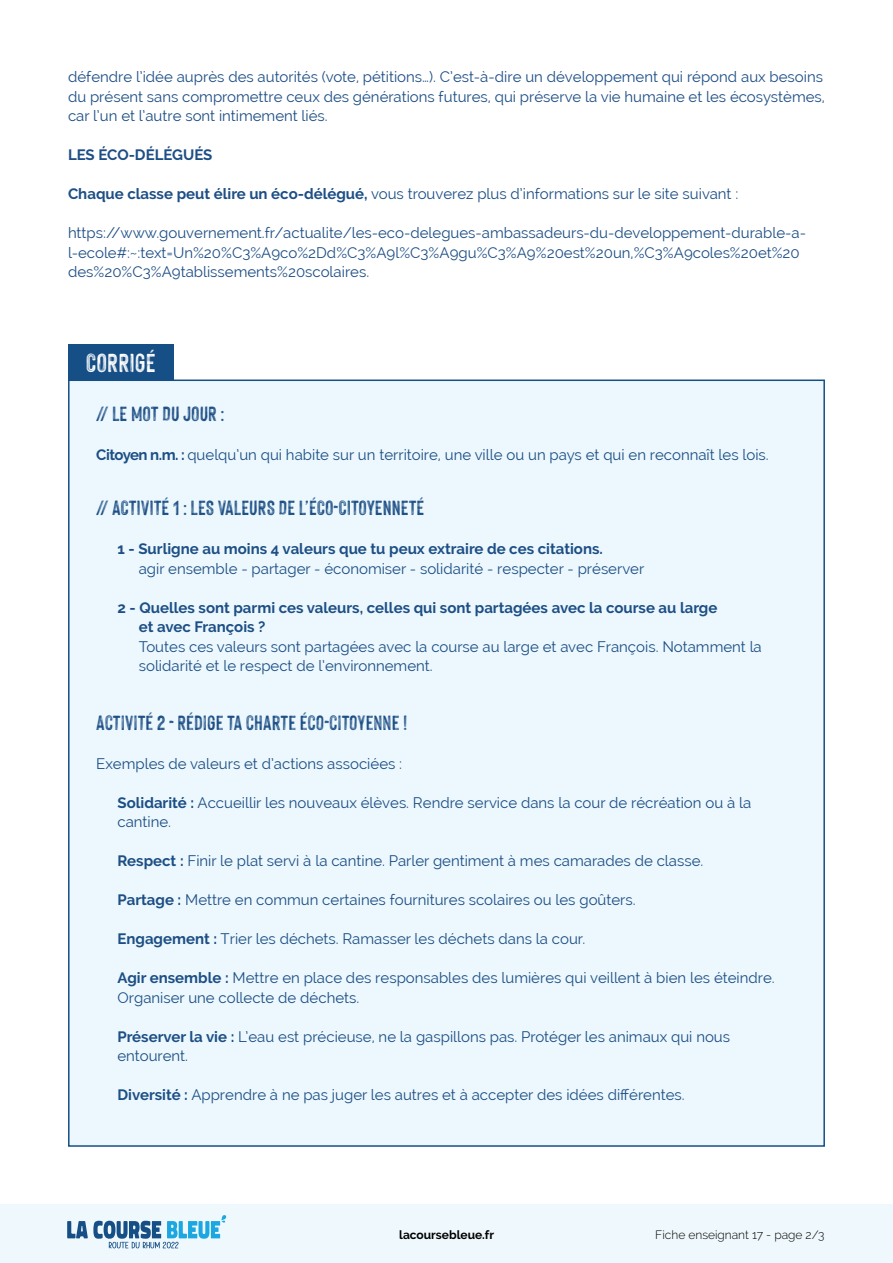
<style>
.page{position:relative;width:893px;height:1263px;background:#fff}
.page>*{position:absolute;margin:0;border:0;box-sizing:border-box;transform-origin:0 0}
.t1{font:28.5px "Hackney Vector";color:#fff}
.t2{font:22.5px "Hackney Vector";color:#1d4e85}
.t3{font:15px/19.5px "Raleway";color:#1d4e85}
.t4{font:700 15px/19.5px "Raleway";color:#1d4e85}
.t5{font:300 12px "Raleway";color:#000}
.t6{font:700 12px "Raleway";color:#000}
.s1{font-weight:700}
</style>
<div class="page">
<div style="left:0;top:1205px;width:893px;height:58px;background:#eff8fd"></div>
<svg style="left:67px;top:1215px;width:159px;height:33px"></svg>
<div style="left:68px;top:379px;width:757px;height:768px;background:#ecf8fd;border:2px solid #164f85"></div>
<div style="left:68px;top:344px;width:106px;height:35px;background:#164f85"></div>
<p class="t3" style="left:68px;top:67px;width:758px">défendre l’idée auprès des autorités (vote, pétitions…). C’est-à-dire un développement qui répond aux besoins du présent sans compromettre ceux des générations futures, qui préserve la vie humaine et les écosystèmes, car l’un et l’autre sont intimement liés.</p>
<p class="t4" style="left:68px;top:145px;width:146px">LES ÉCO-DÉLÉGUÉS</p>
<p class="t3" style="left:68px;top:184px;width:672px"><span class="s1">Chaque classe peut élire un éco-délégué,</span> vous trouverez plus d’informations sur le site suivant :</p>
<p class="t3" style="left:68px;top:223px;width:739px">https://www.gouvernement.fr/actualite/les-eco-delegues-ambassadeurs-du-developpement-durable-a&shy;l-ecole#:~:text=Un%20%C3%A9co%2Dd%C3%A9l%C3%A9gu%C3%A9%20est%20un,%C3%A9coles%20et%20 des%20%C3%A9tablissements%20scolaires.</p>
<h1 class="t1" style="left:86px;top:347px;width:71px">CORRIGÉ</h1>
<h2 class="t2" style="left:96px;top:401px;width:130px">// LE MOT DU JOUR :</h2>
<p class="t3" style="left:96px;top:444px;width:674px"><span class="s1">Citoyen n.m. :</span> quelqu’un qui habite sur un territoire, une ville ou un pays et qui en reconnaît les lois.</p>
<h2 class="t2" style="left:96px;top:496px;width:330px">// ACTIVITÉ 1 : LES VALEURS DE L’ÉCO-CITOYENNETÉ</h2>
<p class="t4" style="left:118px;top:539px;width:487px">1 - Surligne au moins 4 valeurs que tu peux extraire de ces citations.</p>
<p class="t3" style="left:139px;top:558px;width:507px">agir ensemble - partager - économiser - solidarité - respecter - préserver</p>
<p class="t4" style="left:139px;top:598px;width:580px;text-indent:-21px">2 - Quelles sont parmi ces valeurs, celles qui sont partagées avec la course au large et avec François ?</p>
<p class="t3" style="left:139px;top:636px;width:625px">Toutes ces valeurs sont partagées avec la course au large et avec François. Notamment la solidarité et le respect de l’environnement.</p>
<h2 class="t2" style="left:96px;top:710px;width:313px">ACTIVITÉ 2 - RÉDIGE TA CHARTE ÉCO-CITOYENNE !</h2>
<p class="t3" style="left:96px;top:753px;width:307px">Exemples de valeurs et d’actions associées :</p>
<p class="t3" style="left:117px;top:792px;width:635px"><span class="s1">Solidarité :</span> Accueillir les nouveaux élèves. Rendre service dans la cour de récréation ou à la cantine.</p>
<p class="t3" style="left:117px;top:851px;width:587px"><span class="s1">Respect :</span> Finir le plat servi à la cantine. Parler gentiment à mes camarades de classe.</p>
<p class="t3" style="left:117px;top:890px;width:520px"><span class="s1">Partage :</span> Mettre en commun certaines fournitures scolaires ou les goûters.</p>
<p class="t3" style="left:117px;top:929px;width:469px"><span class="s1">Engagement :</span> Trier les déchets. Ramasser les déchets dans la cour.</p>
<p class="t3" style="left:117px;top:968px;width:659px"><span class="s1">Agir ensemble :</span> Mettre en place des responsables des lumières qui veillent à bien les éteindre.<br>Organiser une collecte de déchets.</p>
<p class="t3" style="left:117px;top:1026px;width:614px"><span class="s1">Préserver la vie :</span> L’eau est précieuse, ne la gaspillons pas. Protéger les animaux qui nous entourent.</p>
<p class="t3" style="left:117px;top:1085px;width:569px"><span class="s1">Diversité :</span> Apprendre à ne pas juger les autres et à accepter des idées différentes.</p>
<p class="t6" style="left:399px;top:1228px;width:96px">lacoursebleue.fr</p>
<p class="t5" style="left:655px;top:1228px;width:171px">Fiche enseignant 17 - page 2/3</p>
</div>
